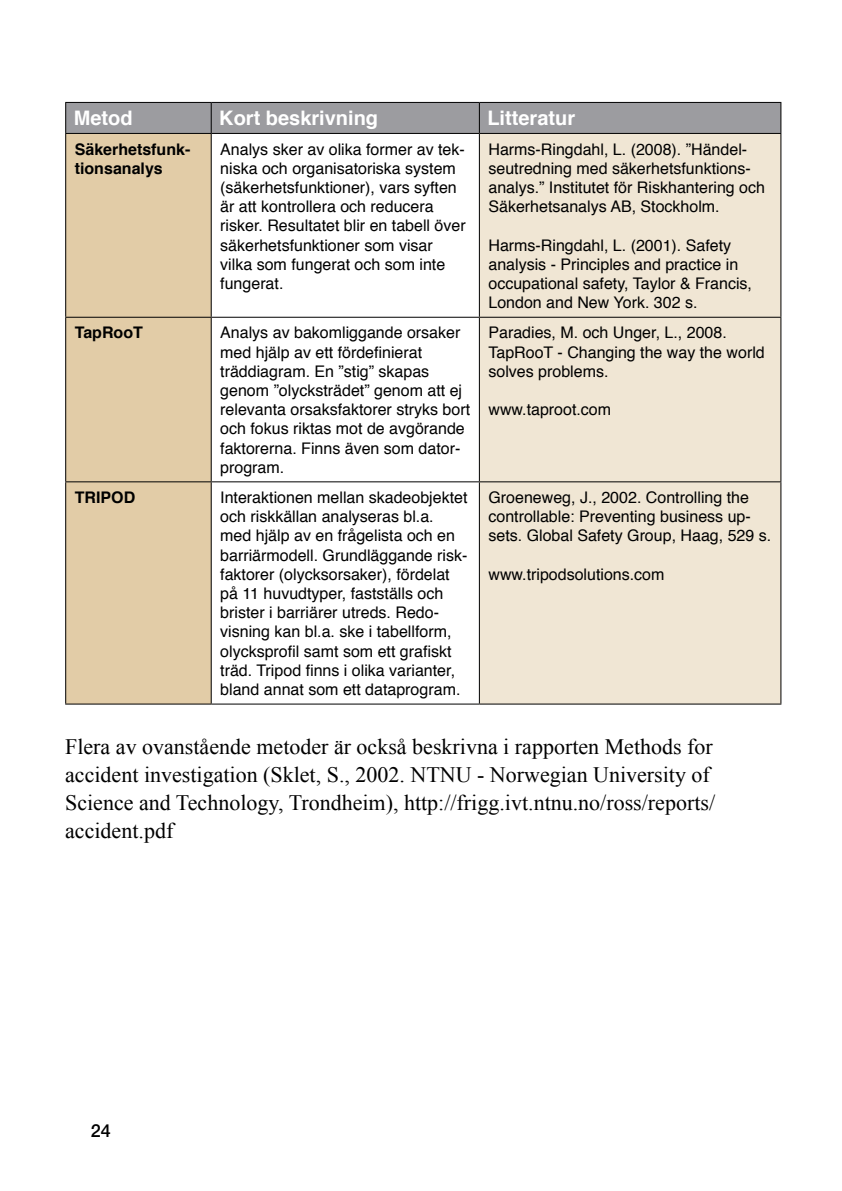
<style>
.page{position:relative;width:842px;height:1191px;background:#fff}
.page>*{position:absolute;margin:0;border:0;box-sizing:border-box;transform-origin:0 0}
.t1{font:22px/28px "Times New Roman";color:#000}
.t2{font:700 20px "Helvetica";color:#fff}
.t3{font:500 18px "Helvetica Neue";color:#000}
.t4{font:16px/19.2px "Helvetica";color:#000}
.t5{font:700 16px/19.2px "Helvetica";color:#000}
</style>
<div class="page">
<div style="left:66px;top:103px;width:714px;height:30px;background:#9c9ca0"></div>
<div style="left:66px;top:134px;width:145px;height:569px;background:#e2cca7"></div>
<div style="left:480px;top:134px;width:300px;height:569px;background:#f0e6d4"></div>
<hr style="left:65px;top:102px;width:146px;height:1px;background:#000">
<hr style="left:65px;top:103px;width:1px;height:30px;background:#000">
<hr style="left:211px;top:102px;width:268px;height:1px;background:#000">
<hr style="left:211px;top:103px;width:1px;height:30px;background:#000">
<hr style="left:479px;top:102px;width:302px;height:1px;background:#000">
<hr style="left:479px;top:103px;width:1px;height:30px;background:#000">
<hr style="left:780px;top:103px;width:1px;height:30px;background:#000">
<hr style="left:65px;top:133px;width:146px;height:1px;background:#000">
<hr style="left:65px;top:134px;width:1px;height:183px;background:#000">
<hr style="left:211px;top:133px;width:268px;height:1px;background:#000">
<hr style="left:211px;top:134px;width:1px;height:183px;background:#000">
<hr style="left:479px;top:133px;width:302px;height:1px;background:#000">
<hr style="left:479px;top:134px;width:1px;height:183px;background:#000">
<hr style="left:780px;top:134px;width:1px;height:183px;background:#000">
<hr style="left:65px;top:317px;width:146px;height:1px;background:#000">
<hr style="left:65px;top:318px;width:1px;height:163px;background:#000">
<hr style="left:211px;top:317px;width:268px;height:1px;background:#000">
<hr style="left:211px;top:318px;width:1px;height:163px;background:#000">
<hr style="left:479px;top:317px;width:302px;height:1px;background:#000">
<hr style="left:479px;top:318px;width:1px;height:163px;background:#000">
<hr style="left:780px;top:318px;width:1px;height:163px;background:#000">
<hr style="left:65px;top:481px;width:146px;height:1px;background:#000">
<hr style="left:65px;top:482px;width:1px;height:221px;background:#000">
<hr style="left:211px;top:481px;width:268px;height:1px;background:#000">
<hr style="left:211px;top:482px;width:1px;height:221px;background:#000">
<hr style="left:479px;top:481px;width:302px;height:1px;background:#000">
<hr style="left:479px;top:482px;width:1px;height:221px;background:#000">
<hr style="left:780px;top:482px;width:1px;height:221px;background:#000">
<hr style="left:65px;top:703px;width:146px;height:1px;background:#000">
<hr style="left:211px;top:703px;width:268px;height:1px;background:#000">
<hr style="left:479px;top:703px;width:302px;height:1px;background:#000">
<p class="t2" style="left:74px;top:102px;width:60px">Metod</p>
<p class="t2" style="left:219px;top:102px;width:160px">Kort beskrivning</p>
<p class="t2" style="left:487px;top:102px;width:89px">Litteratur</p>
<p class="t5" style="left:75px;top:139px;width:117px">Säkerhetsfunk&shy;tionsanalys</p>
<p class="t4" style="left:220px;top:140px;width:247px">Analys sker av olika former av tek&shy;niska och organisatoriska system (säkerhetsfunktioner), vars syften är att kontrollera och reducera risker. Resultatet blir en tabell över säkerhetsfunktioner som visar vilka som fungerat och som inte fungerat.</p>
<p class="t4" style="left:488px;top:140px;width:278px">Harms-Ringdahl, L. (2008). ”Händel&shy;seutredning med säkerhetsfunktions&shy;analys.” Institutet för Riskhantering och Säkerhetsanalys AB, Stockholm.</p>
<p class="t4" style="left:488px;top:236px;width:265px">Harms-Ringdahl, L. (2001). Safety analysis - Principles and practice in occupational safety, Taylor &amp; Francis, London and New York. 302 s.</p>
<p class="t5" style="left:75px;top:323px;width:70px">TapRooT</p>
<p class="t4" style="left:220px;top:323px;width:251px">Analys av bakomliggande orsaker med hjälp av ett fördefinierat träddiagram. En ”stig” skapas genom ”olycksträdet” genom att ej relevanta orsaksfaktorer stryks bort och fokus riktas mot de avgörande faktorerna. Finns även som dator&shy;program.</p>
<p class="t4" style="left:488px;top:323px;width:278px">Paradies, M. och Unger, L., 2008.<br>TapRooT - Changing the way the world solves problems.</p>
<p class="t4" style="left:488px;top:400px;width:124px">www.taproot.com</p>
<p class="t5" style="left:75px;top:488px;width:62px">TRIPOD</p>
<p class="t4" style="left:220px;top:488px;width:249px">Interaktionen mellan skadeobjektet och riskkällan analyseras bl.a. med hjälp av en frågelista och en barriärmodell. Grundläggande risk&shy;faktorer (olycksorsaker), fördelat på 11 huvudtyper, fastställs och brister i barriärer utreds. Redo&shy;visning kan bl.a. ske i tabellform, olycksprofil samt som ett grafiskt träd. Tripod finns i olika varianter, bland annat som ett dataprogram.</p>
<p class="t4" style="left:488px;top:488px;width:284px">Groeneweg, J., 2002. Controlling the controllable: Preventing business up&shy;sets. Global Safety Group, Haag, 529 s.</p>
<p class="t4" style="left:488px;top:565px;width:178px">www.tripodsolutions.com</p>
<p class="t1" style="left:65px;top:732px;width:651px">Flera av ovanstående metoder är också beskrivna i rapporten Methods for accident investigation (Sklet, S., 2002. NTNU - Norwegian University of Science and Technology, Trondheim), http://frigg.ivt.ntnu.no/ross/reports/ accident.pdf</p>
<p class="t3" style="left:91px;top:1119px;width:22px">24</p>
</div>
